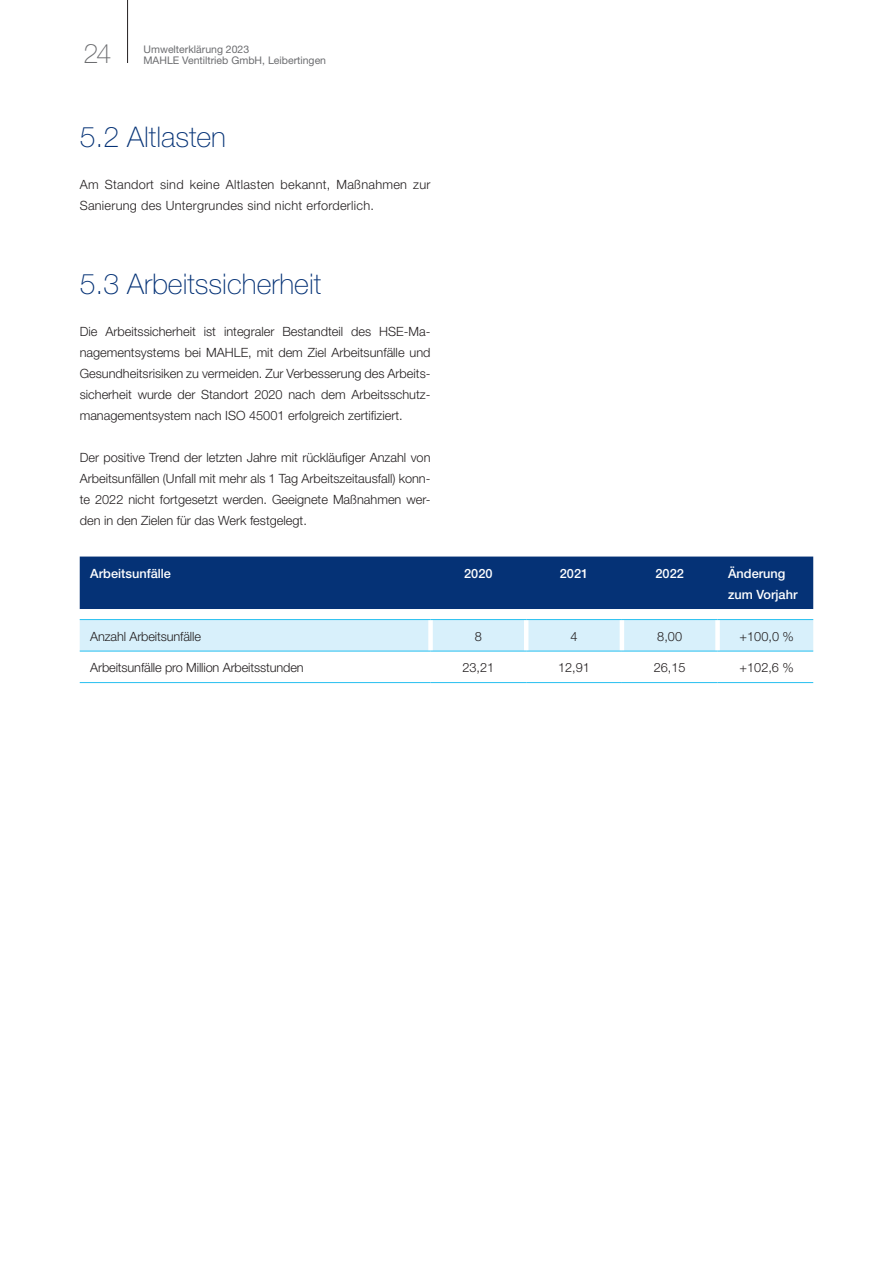
<style>
.page{position:relative;width:893px;height:1263px;background:#fff}
.page>*{position:absolute;margin:0;border:0;box-sizing:border-box;transform-origin:0 0}
.t1{font:100 28.5px "Helvetica Neue LT Pro";color:#053276}
.t2{font:100 27px "Helvetica Neue LT Pro";color:#6c6d70}
.t3{font:300 12.75px/21px "Helvetica Neue LT Pro";color:#231f20;text-align:justify}
.t4{font:300 12.75px/21px "Helvetica Neue LT Pro";letter-spacing:.02em;color:#231f20}
.t5{font:500 12.75px/21px "Helvetica Neue LT Pro";color:#fff}
.t6{font:10.5px/11.2px "Helvetica Neue LT Pro";color:#6c6d70}
</style>
<div class="page">
<hr style="left:127px;top:0;width:1px;height:63px;background:#231f20">
<svg style="left:80px;top:556px;width:733px;height:95px;background:#6486b0"></svg>
<div style="left:428px;top:620px;width:5px;height:31px;background:#fff"></div>
<hr style="left:524px;top:620px;width:4px;height:31px;background:#fff">
<hr style="left:620px;top:620px;width:4px;height:31px;background:#fff">
<div style="left:715px;top:620px;width:5px;height:31px;background:#fff"></div>
<hr style="left:431px;top:651px;width:95px;height:1px;background:#26bff0">
<hr style="left:526px;top:651px;width:96px;height:1px;background:#26bff0">
<hr style="left:622px;top:651px;width:96px;height:1px;background:#26bff0">
<hr style="left:431px;top:682px;width:95px;height:1px;background:#26bff0">
<hr style="left:526px;top:682px;width:96px;height:1px;background:#26bff0">
<hr style="left:622px;top:682px;width:96px;height:1px;background:#26bff0">
<hr style="left:718px;top:651px;width:95px;height:1px;background:#26bff0">
<hr style="left:718px;top:682px;width:95px;height:1px;background:#26bff0">
<hr style="left:80px;top:651px;width:351px;height:1px;background:#26bff0">
<hr style="left:80px;top:682px;width:351px;height:1px;background:#26bff0">
<hr style="left:80px;top:619px;width:351px;height:1px;background:#26bff0">
<hr style="left:431px;top:619px;width:95px;height:1px;background:#26bff0">
<hr style="left:526px;top:619px;width:96px;height:1px;background:#26bff0">
<hr style="left:622px;top:619px;width:96px;height:1px;background:#26bff0">
<hr style="left:718px;top:619px;width:95px;height:1px;background:#26bff0">
<h2 class="t2" style="left:83px;top:37px;width:30px">24</h2>
<p class="t6" style="left:144px;top:43px;width:184px">Umwelterklärung 2023<br>MAHLE Ventiltrieb GmbH, Leibertingen</p>
<h1 class="t1" style="left:80px;top:120px;width:148px">5.2 Altlasten</h1>
<p class="t4" style="left:80px;top:174px;width:352px">Am Standort sind keine Altlasten bekannt, Maßnahmen zur<br>Sanierung des Untergrundes sind nicht erforderlich.</p>
<h1 class="t1" style="left:80px;top:267px;width:243px">5.3 Arbeitssicherheit</h1>
<p class="t3" style="left:80px;top:321px;width:352px">Die Arbeitssicherheit ist integraler Bestandteil des HSE-Ma&shy;nagementsystems bei MAHLE, mit dem Ziel Arbeitsunfälle und Gesundheitsrisiken zu vermeiden. Zur Verbesserung des Arbeits&shy;sicherheit wurde der Standort 2020 nach dem Arbeitsschutz&shy;managementsystem nach ISO 45001 erfolgreich zertifiziert.</p>
<p class="t3" style="left:80px;top:447px;width:352px">Der positive Trend der letzten Jahre mit rückläufiger Anzahl von Arbeitsunfällen (Unfall mit mehr als 1 Tag Arbeitszeitausfall) konn&shy;te 2022 nicht fortgesetzt werden. Geeignete Maßnahmen wer&shy;den in den Zielen für das Werk festgelegt.</p>
<p class="t5" style="left:90px;top:562px;width:82px">Arbeitsunfälle</p>
<p class="t5" style="left:464px;top:562px;width:30px">2020</p>
<p class="t5" style="left:560px;top:562px;width:30px">2021</p>
<p class="t5" style="left:655px;top:562px;width:30px">2022</p>
<p class="t5" style="left:728px;top:562px;width:71px">Änderung zum Vorjahr</p>
<p class="t3" style="left:90px;top:625px;width:112px">Anzahl Arbeitsunfälle</p>
<p class="t3" style="left:475px;top:625px;width:9px">8</p>
<p class="t3" style="left:570px;top:625px;width:9px">4</p>
<p class="t3" style="left:657px;top:625px;width:26px">8,00</p>
<p class="t3" style="left:739px;top:625px;width:56px">+100,0 %</p>
<p class="t3" style="left:90px;top:657px;width:215px">Arbeitsunfälle pro Million Arbeitsstunden</p>
<p class="t3" style="left:462px;top:657px;width:33px">23,21</p>
<p class="t3" style="left:558px;top:657px;width:33px">12,91</p>
<p class="t3" style="left:654px;top:657px;width:33px">26,15</p>
<p class="t3" style="left:739px;top:657px;width:56px">+102,6 %</p>
</div>
